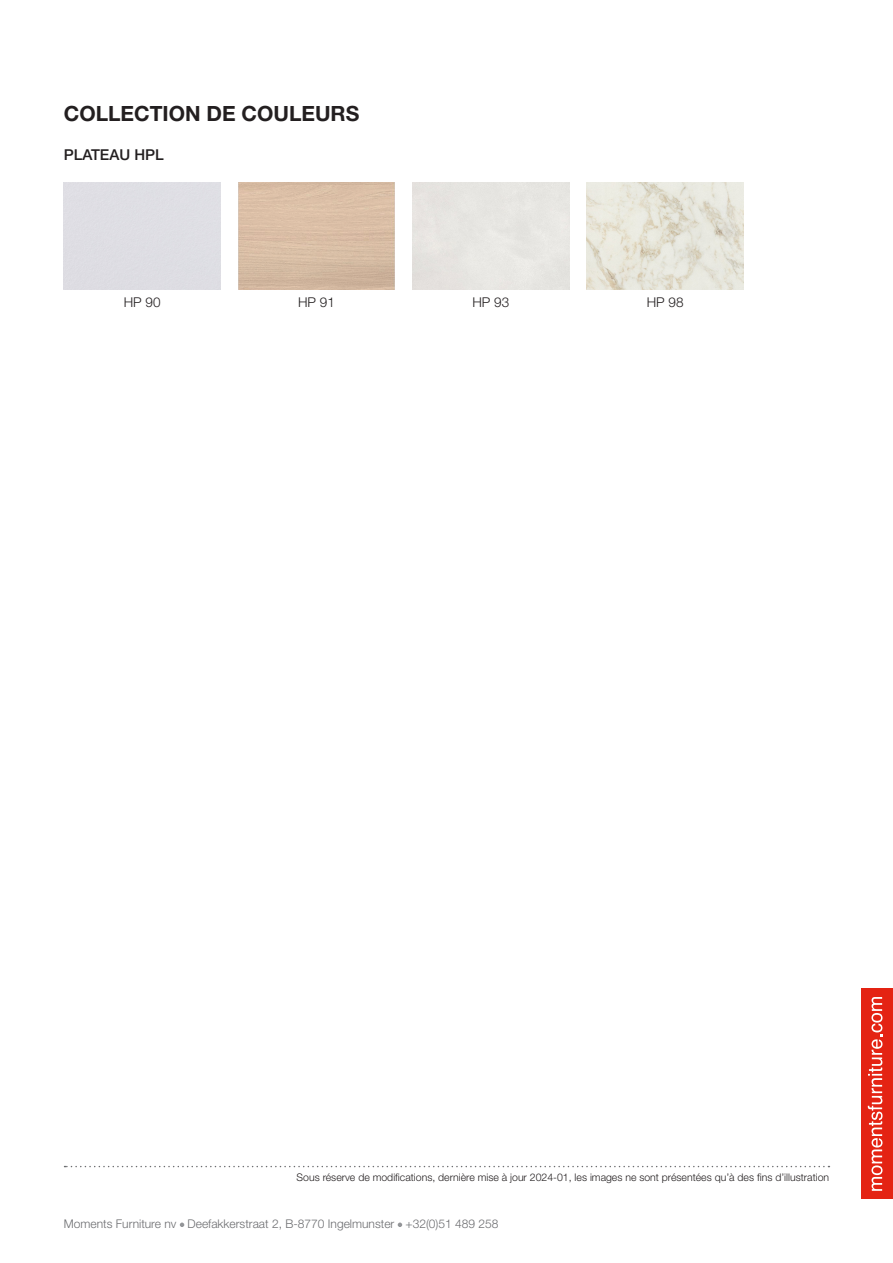
<style>
.page{position:relative;width:893px;height:1263px;background:#fff}
.page>*{position:absolute;margin:0;border:0;box-sizing:border-box;transform-origin:0 0}
.gewone_tekst{font:700 21px "Helvetica Neue LT Std";color:#231f20}
.Ondertitel{font:500 15px "Helvetica Neue LT Std";color:#231f20}
.gewone_tekst-2{font:300 13.5px "Helvetica Neue LT Std";color:#231f20}
.t1{font:300 12px "Helvetica Neue LT Std";color:#6c6d70}
.t2{font:300 10.5px "Helvetica Neue LT Std";color:#231f20}
</style>
<div class="page">
<svg style="left:180px;top:1222px;width:4px;height:5px"></svg>
<svg style="left:398px;top:1222px;width:4px;height:5px"></svg>
<div style="left:861px;top:989px;width:32px;height:210px;background:#e42313"></div>
<svg style="left:868px;top:997px;width:14px;height:194px"></svg>
<svg style="left:65px;top:1166px;width:764px;height:1px"></svg>
<img style="left:238px;top:183px;width:157px;height:106px">
<img style="left:587px;top:183px;width:156px;height:106px">
<p class="gewone_tekst" style="left:64px;top:101px;width:297px">COLLECTION DE COULEURS</p>
<p class="Ondertitel" style="left:64px;top:145px;width:102px">PLATEAU HPL</p>
<p class="gewone_tekst-2" style="left:124px;top:294px;width:38px">HP 90</p>
<p class="gewone_tekst-2" style="left:298px;top:294px;width:38px">HP 91</p>
<p class="gewone_tekst-2" style="left:472px;top:294px;width:38px">HP 93</p>
<p class="gewone_tekst-2" style="left:647px;top:294px;width:38px">HP 98</p>
<p class="t2" style="left:297px;top:1170px;width:534px">Sous réserve de modifications, dernière mise à jour 2024-01, les images ne sont présentées qu’à des fins d’illustration</p>
<p class="t1" style="left:64px;top:1216px;width:436px">Moments Furniture nv Deefakkerstraat 2, B-8770 Ingelmunster +32(0)51 489 258</p>
</div>
